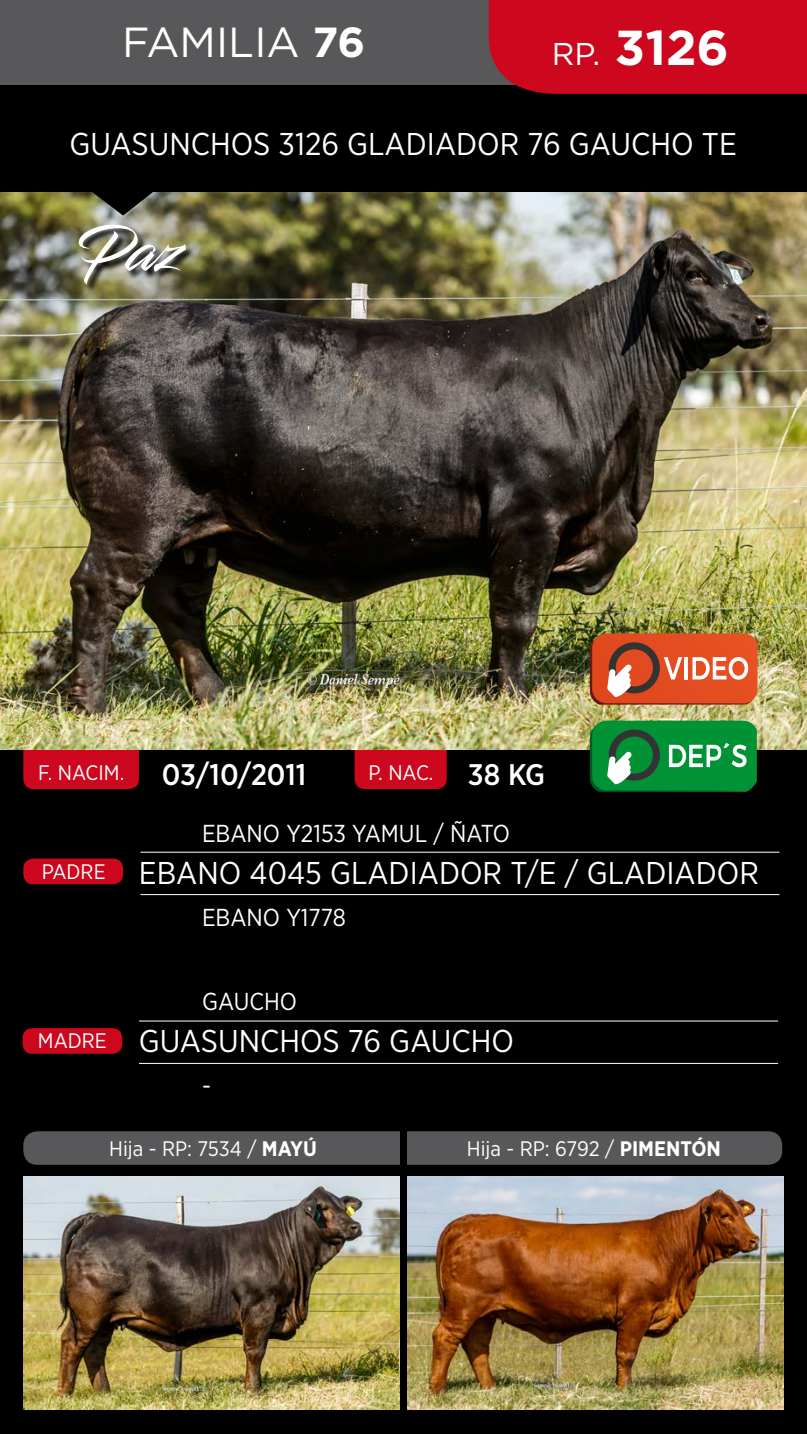
<style>
.page{position:relative;width:807px;height:1434px;background:#fff}
.page>*{position:absolute;margin:0;border:0;box-sizing:border-box;transform-origin:0 0}
.t1{font:63px "Infinite Stroke";color:#fff}
.t2{font:700 49px "Gotham";color:#fff}
.t3{font:42px "Gotham";color:#fff}
.t4{font:31.5px "Gotham Narrow";color:#fff}
.t5{font:500 29.75px "Gotham Narrow";color:#fff}
.t6{font:24.5px "Gotham Narrow";color:#fff}
.t7{font:21px "Gotham Narrow";color:#fff}
.s1{font-weight:700}
.s2{font-weight:400;font-size:31.5px}
</style>
<div class="page">
<div style="left:0;top:749px;width:807px;height:685px;background:#000"></div>
<div style="left:23px;top:858px;width:100px;height:26px;background:#cd071e;border-radius:10px"></div>
<div style="left:22px;top:1028px;width:100px;height:26px;background:#cd071e;border-radius:10px"></div>
<hr style="left:140px;top:852px;width:639px;height:1px;background:#fff">
<hr style="left:139px;top:1020px;width:639px;height:1px;background:#fff">
<hr style="left:140px;top:894px;width:639px;height:1px;background:#fff">
<hr style="left:139px;top:1063px;width:639px;height:1px;background:#fff">
<div style="left:23px;top:1131px;width:759px;height:34px;background:#58585a;border-radius:14px"></div>
<div style="left:400px;top:1116px;width:7px;height:318px;background:#000"></div>
<div style="left:23px;top:717px;width:116px;height:72px;background:#cd071e;border-radius:10px"></div>
<div style="left:354px;top:717px;width:92px;height:72px;background:#cd071e;border-radius:10px"></div>
<div style="left:0;top:0;width:807px;height:85px;background:#58585a"></div>
<div style="left:0;top:85px;width:807px;height:115px;background:#000"></div>
<div style="left:488px;top:0;width:319px;height:94px;background:#cd071e"></div>
<img style="left:0;top:192px;width:807px;height:557px">
<img style="left:23px;top:1176px;width:377px;height:233px">
<img style="left:407px;top:1176px;width:376px;height:233px">
<svg style="left:79px;top:224px;width:117px;height:69px;background:#7d7c64"></svg>
<svg style="left:86px;top:192px;width:73px;height:24px"></svg>
<svg style="left:590px;top:633px;width:167px;height:71px;background:#d65f3c"></svg>
<svg style="left:590px;top:720px;width:166px;height:72px;background:#21954a"></svg>
<h3 class="t3" style="left:122px;top:15px;width:245px">FAMILIA <span class="s1">76</span></h3>
<h2 class="t2" style="left:552px;top:15px;width:179px"><span class="s2">RP.</span> 3126</h2>
<p class="t4" style="left:70px;top:125px;width:668px">GUASUNCHOS 3126 GLADIADOR 76 GAUCHO TE</p>
<h1 class="t1" style="left:75px;top:211px;width:112px">Paz</h1>
<p class="t5" style="left:162px;top:756px;width:146px">03/10/2011</p>
<p class="t5" style="left:468px;top:756px;width:79px">38 KG</p>
<p class="t7" style="left:38px;top:759px;width:88px">F. NACIM.</p>
<p class="t7" style="left:368px;top:759px;width:67px">P. NAC.</p>
<p class="t7" style="left:42px;top:858px;width:65px">PADRE</p>
<p class="t7" style="left:38px;top:1028px;width:70px">MADRE</p>
<p class="t6" style="left:202px;top:818px;width:309px">EBANO Y2153 YAMUL / ÑATO</p>
<p class="t4" style="left:139px;top:853px;width:621px">EBANO 4045 GLADIADOR T/E / GLADIADOR</p>
<p class="t6" style="left:202px;top:902px;width:145px">EBANO Y1778</p>
<p class="t6" style="left:202px;top:986px;width:97px">GAUCHO</p>
<p class="t4" style="left:139px;top:1021px;width:376px">GUASUNCHOS 76 GAUCHO</p>
<p class="t6" style="left:202px;top:1070px;width:10px">-</p>
<p class="t7" style="left:109px;top:1135px;width:209px">HIJA - RP: 7534 / <span class="s1">MAYÚ</span></p>
<p class="t7" style="left:467px;top:1135px;width:255px">HIJA - RP: 6792 / <span class="s1">PIMENTÓN</span></p>
</div>
